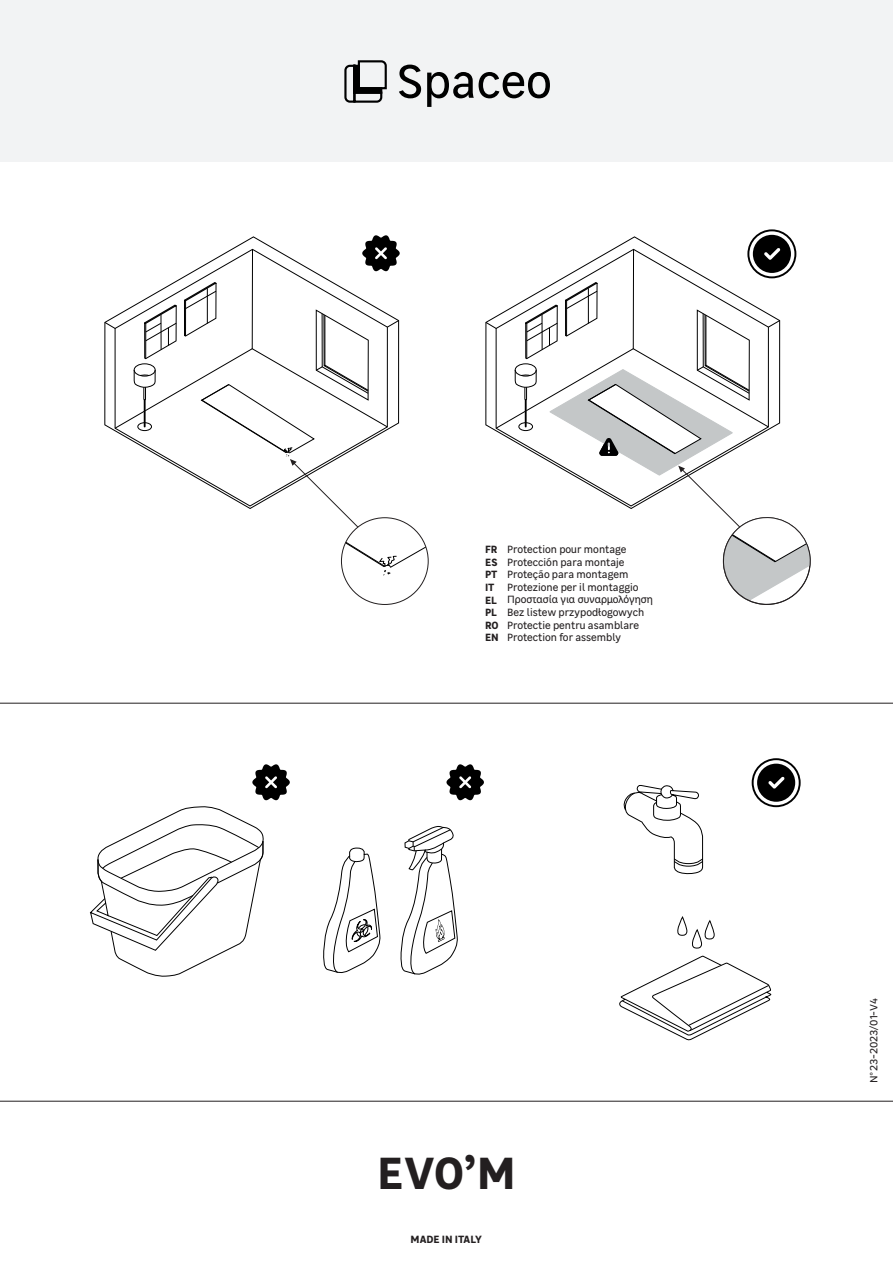
<style>
.page{position:relative;width:893px;height:1263px;background:#fff}
.page>*{position:absolute;margin:0;border:0;box-sizing:border-box;transform-origin:0 0}
.t1{font:700 45px "Leroy Merlin Sans";color:#231f20}
.t2{font:10.5px/12.6px "Leroy Merlin Sans";color:#231f20}
.t3{font:700 10.5px/12.6px "Leroy Merlin Sans";letter-spacing:-.005em;color:#231f20}
</style>
<div class="page">
<div style="left:0;top:0;width:893px;height:162px;background:#f2f3f4"></div>
<svg style="left:0;top:1101px;width:893px;height:1px"></svg>
<svg style="left:399px;top:65px;width:22px;height:33px"></svg>
<svg style="left:427px;top:72px;width:123px;height:35px"></svg>
<svg style="left:344px;top:60px;width:43px;height:43px"></svg>
<hr style="left:0;top:703px;width:893px;height:1px;background:#231f20">
<svg style="left:619px;top:955px;width:152px;height:85px"></svg>
<svg style="left:677px;top:916px;width:38px;height:33px"></svg>
<svg style="left:623px;top:785px;width:80px;height:90px"></svg>
<svg style="left:323px;top:847px;width:58px;height:126px"></svg>
<svg style="left:400px;top:826px;width:58px;height:149px"></svg>
<svg style="left:446px;top:764px;width:38px;height:37px"></svg>
<svg style="left:90px;top:764px;width:200px;height:213px"></svg>
<svg style="left:104px;top:235px;width:324px;height:370px"></svg>
<svg style="left:752px;top:758px;width:48px;height:49px"></svg>
<svg style="left:485px;top:229px;width:326px;height:376px"></svg>
<p class="t3" style="left:485px;top:542px;width:15px">FR<br>ES<br>PT<br>IT<br>EL<br>PL<br>RO<br>EN</p>
<p class="t2" style="left:507px;top:542px;width:147px">Protection pour montage<br>Protección para montaje<br>Proteção para montagem<br>Protezione per il montaggio<br>Προστασία για συναρμολόγηση<br>Bez listew przypodłogowych<br>Protectie pentru asamblare<br>Protection for assembly</p>
<h1 class="t1" style="left:377px;top:1135px;width:140px">EVO’M</h1>
<p class="t3" style="left:411px;top:1232px;width:73px">MADE IN ITALY</p>
<p class="t2" style="left:867px;top:1083px;width:86px;rotate:-90deg">N°23-2023/01-V4</p>
</div>
